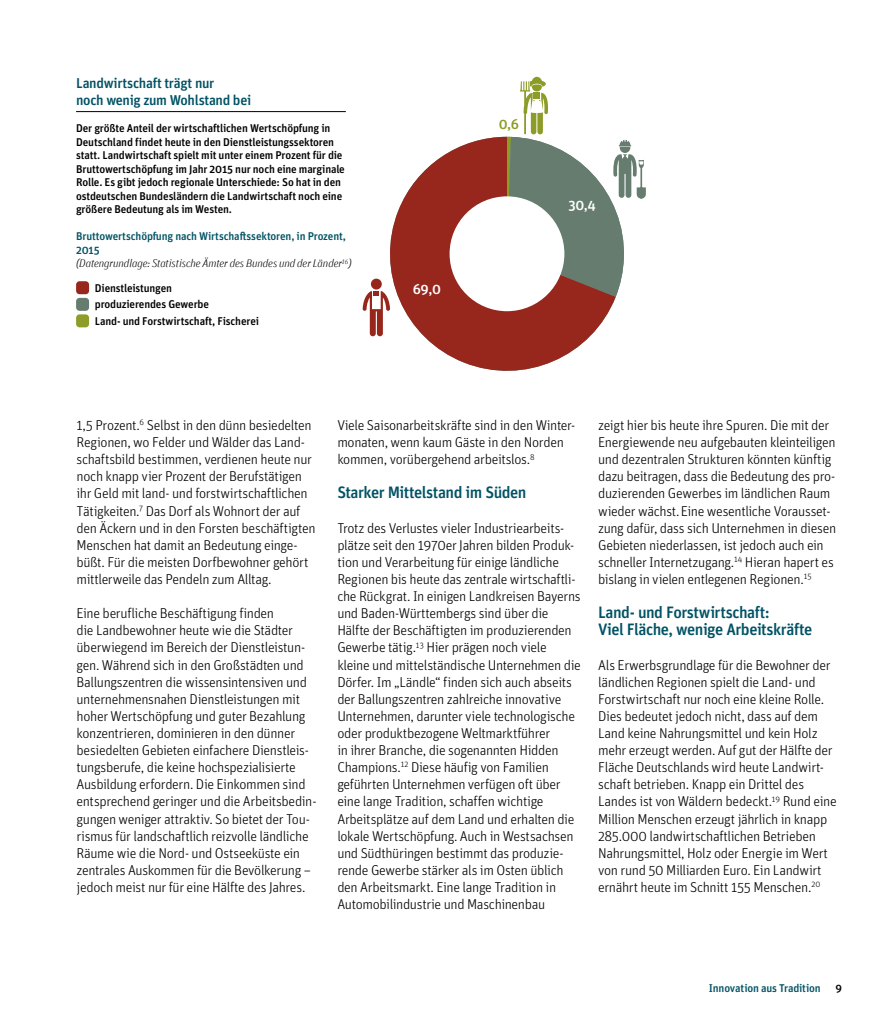
<style>
.page{position:relative;width:893px;height:1021px;background:#fff}
.page>*{position:absolute;margin:0;border:0;box-sizing:border-box;transform-origin:0 0}
.t1{font:500 16.5px/17.1px "Unit OT";letter-spacing:-.03em;color:#005264}
.t2{font:300 14.25px/17.1px "Unit OT";letter-spacing:-.025em;color:#000}
.t3{font:500 14.25px/17.1px "Unit OT";letter-spacing:-.025em;color:#005264}
.t4{font:500 14.25px "Unit OT";color:#fff}
.t5{font:500 14.25px "Unit OT";color:#8c9c27}
.t6{font:500 11.25px/13.5px "Unit OT";letter-spacing:-.015em;color:#000}
.t7{font:500 11.25px/13.5px "Unit OT";letter-spacing:-.015em;color:#005264}
.t8{font:italic 300 11.25px "Unit Offc";letter-spacing:-.01em;color:#000}
</style>
<div class="page">
<svg style="left:374px;top:137px;width:242px;height:234px;fill:#97271c"></svg>
<div style="left:450px;top:196px;width:114px;height:115px;background:#fff;border-radius:50%"></div>
<svg style="left:363px;top:291px;width:27px;height:45px"></svg>
<div style="left:371px;top:278px;width:11px;height:11px;background:#97271c;border-radius:50%"></div>
<svg style="left:507px;top:77px;width:139px;height:220px"></svg>
<div style="left:76px;top:298px;width:13px;height:13px;background:#657c6f;border-radius:3px"></div>
<div style="left:76px;top:281px;width:13px;height:13px;background:#97271c;border-radius:3px"></div>
<div style="left:76px;top:314px;width:13px;height:13px;background:#8d9d27;border-radius:3px"></div>
<hr style="left:76px;top:111px;width:270px;height:1px;background:#000">
<p class="t3" style="left:76px;top:74px;width:177px">Landwirtschaft trägt nur<br>noch wenig zum Wohlstand bei</p>
<p class="t6" style="left:76px;top:121px;width:270px">Der größte Anteil der wirtschaftlichen Wertschöpfung in Deutschland findet heute in den Dienstleistungssektoren statt. Landwirtschaft spielt mit unter einem Prozent für die Bruttowertschöpfung im Jahr 2015 nur noch eine marginale Rolle. Es gibt jedoch regionale Unterschiede: So hat in den ostdeutschen Bundesländern die Landwirtschaft noch eine größere Bedeutung als im Westen.</p>
<p class="t7" style="left:76px;top:229px;width:271px">Bruttowertschöpfung nach Wirtschaftssektoren, in Prozent,<br>2015</p>
<p class="t8" style="left:76px;top:257px;width:277px">(Datengrundlage: Statistische Ämter des Bundes und der Länder<sup>16</sup>)</p>
<p class="t6" style="left:95px;top:279px;width:166px;line-height:16.5px">Dienstleistungen<br>produzierendes Gewerbe<br>Land- und Forstwirtschaft, Fischerei</p>
<p class="t4" style="left:413px;top:280px;width:30px">69,0</p>
<p class="t5" style="left:499px;top:115px;width:22px">0,6</p>
<p class="t4" style="left:568px;top:196px;width:29px">30,4</p>
<p class="t2" style="left:77px;top:416px;width:240px">1,5 Prozent.<sup>6</sup> Selbst in den dünn besiedelten Regionen, wo Felder und Wälder das Land&shy;schaftsbild bestimmen, verdienen heute nur noch knapp vier Prozent der Berufstätigen ihr Geld mit land- und forstwirtschaftlichen Tätigkeiten.<sup>7</sup> Das Dorf als Wohnort der auf den Äckern und in den Forsten beschäftigten Menschen hat damit an Bedeutung einge&shy;büßt. Für die meisten Dorfbewohner gehört mittlerweile das Pendeln zum Alltag.</p>
<p class="t2" style="left:77px;top:605px;width:241px">Eine berufliche Beschäftigung finden<br>die Landbewohner heute wie die Städter überwiegend im Bereich der Dienstleistun&shy;gen. Während sich in den Großstädten und Ballungszentren die wissensintensiven und unternehmensnahen Dienstleistungen mit hoher Wertschöpfung und guter Bezahlung konzentrieren, dominieren in den dünner besiedelten Gebieten einfachere Dienstleis&shy;tungsberufe, die keine hochspezialisierte Ausbildung erfordern. Die Einkommen sind entsprechend geringer und die Arbeitsbedin&shy;gungen weniger attraktiv. So bietet der Tou&shy;rismus für landschaftlich reizvolle ländliche Räume wie die Nord- und Ostseeküste ein zentrales Auskommen für die Bevölkerung – jedoch meist nur für eine Hälfte des Jahres.</p>
<p class="t2" style="left:337px;top:416px;width:240px">Viele Saisonarbeitskräfte sind in den Winter&shy;monaten, wenn kaum Gäste in den Norden kommen, vorübergehend arbeitslos.<sup>8</sup></p>
<p class="t1" style="left:337px;top:484px;width:191px">Starker Mittelstand im Süden</p>
<p class="t2" style="left:337px;top:519px;width:245px">Trotz des Verlustes vieler Industriearbeits&shy;plätze seit den 1970er Jahren bilden Produk&shy;tion und Verarbeitung für einige ländliche Regionen bis heute das zentrale wirtschaftli&shy;che Rückgrat. In einigen Landkreisen Bayerns und Baden-Württembergs sind über die Hälfte der Beschäftigten im produzierenden Gewerbe tätig.<sup>13</sup> Hier prägen noch viele kleine und mittelständische Unternehmen die Dörfer. Im „Ländle“ finden sich auch abseits der Ballungszentren zahlreiche innovative Unternehmen, darunter viele technologische oder produktbezogene Weltmarktführer<br>in ihrer Branche, die sogenannten Hidden Champions.<sup>12</sup> Diese häufig von Familien geführten Unternehmen verfügen oft über eine lange Tradition, schaffen wichtige Arbeitsplätze auf dem Land und erhalten die lokale Wertschöpfung. Auch in Westsachsen und Südthüringen bestimmt das produzie&shy;rende Gewerbe stärker als im Osten üblich den Arbeitsmarkt. Eine lange Tradition in Automobilindustrie und Maschinenbau</p>
<p class="t2" style="left:598px;top:416px;width:240px">zeigt hier bis heute ihre Spuren. Die mit der Energiewende neu aufgebauten kleinteiligen und dezentralen Strukturen könnten künftig dazu beitragen, dass die Bedeutung des pro&shy;duzierenden Gewerbes im ländlichen Raum wieder wächst.Eine wesentliche Vorausset&shy;zung dafür, dass sich Unternehmen in diesen Gebieten niederlassen, ist jedoch auch ein schneller Internetzugang.<sup>14</sup> Hieran hapert es bislang in vielen entlegenen Regionen.<sup>15</sup></p>
<p class="t1" style="left:598px;top:603px;width:216px">Land- und Forstwirtschaft:<br>Viel Fläche, wenige Arbeitskräfte</p>
<p class="t2" style="left:598px;top:656px;width:240px">Als Erwerbsgrundlage für die Bewohner der ländlichen Regionen spielt die Land- und Forstwirtschaft nur noch eine kleine Rolle.<br>Dies bedeutet jedoch nicht, dass auf dem Land keine Nahrungsmittel und kein Holz mehr erzeugt werden. Auf gut der Hälfte der Fläche Deutschlands wird heute Landwirt&shy;schaft betrieben. Knapp ein Drittel des Landes ist von Wäldern bedeckt.<sup>19</sup> Rund eine Million Menschen erzeugt jährlich in knapp 285.000 landwirtschaftlichen Betrieben Nahrungsmittel, Holz oder Energie im Wert von rund 50 Milliarden Euro. Ein Landwirt ernährt heute im Schnitt 155 Menschen.<sup>20</sup></p>
<p class="t7" style="left:709px;top:981px;width:113px">Innovation aus Tradition</p>
<p class="t6" style="left:835px;top:981px;width:8px">9</p>
</div>
